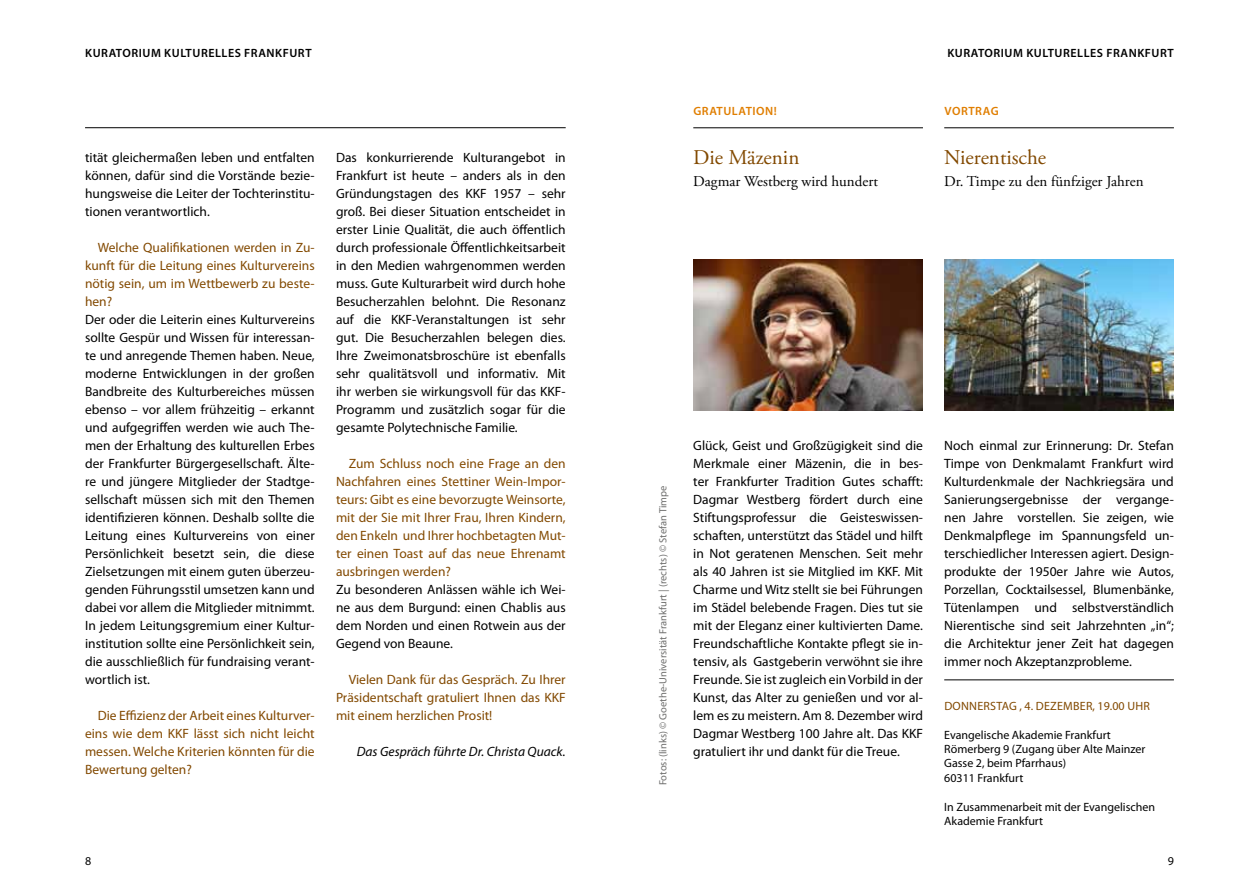
<style>
.page{position:relative;width:1259px;height:893px;background:#fff}
.page>*{position:absolute;margin:0;border:0;box-sizing:border-box;transform-origin:0 0}
.t1{font:21px "Adobe Garamond Pro";color:#824900}
.t2{font:15px "Adobe Garamond Pro";color:#000}
.t3{font:13.5px/18px "Myriad Pro";color:#000;text-align:justify}
.t4{font:13.5px/18px "Myriad Pro";color:#824900;text-align:justify}
.t5{font:italic 13.5px "Myriad Pro";color:#000}
.t6{font:12px/14.4px "Myriad Pro";color:#000}
.t7{font:600 12px "Myriad Pro";letter-spacing:.045em;color:#000}
.t8{font:12px "Myriad Pro";letter-spacing:.02em;color:#824900}
.t9{font:600 12px "Myriad Pro";letter-spacing:.045em;color:#e07e00}
.t10{font:10.5px "Myriad Pro";color:#6f6f6e}
</style>
<div class="page">
<hr style="left:85px;top:127px;width:481px;height:1px;background:#000">
<hr style="left:693px;top:128px;width:230px;height:1px;background:#000">
<hr style="left:944px;top:128px;width:230px;height:1px;background:#000">
<img style="left:944px;top:259px;width:230px;height:151px">
<hr style="left:944px;top:680px;width:230px;height:1px;background:#000">
<img style="left:693px;top:259px;width:230px;height:151px">
<p class="t7" style="left:85px;top:46px;width:228px">KURATORIUM KULTURELLES FRANKFURT</p>
<p class="t3" style="left:85px;top:148px;width:231px">tität gleichermaßen leben und entfalten können, dafür sind die Vorstände bezie&shy;hungsweise die Leiter der Tochterinstitu&shy;tionen verantwortlich.</p>
<p class="t4" style="left:85px;top:238px;width:231px;text-indent:13px">Welche Qualifikationen werden in Zu&shy;kunft für die Leitung eines Kulturvereins nötig sein, um im Wettbewerb zu beste&shy;hen?</p>
<p class="t3" style="left:85px;top:310px;width:231px">Der oder die Leiterin eines Kulturvereins sollte Gespür und Wissen für interessan&shy;te und anregende Themen haben. Neue, moderne Entwicklungen in der großen Bandbreite des Kulturbereiches müssen ebenso – vor allem frühzeitig – erkannt und aufgegriffen werden wie auch The&shy;men der Erhaltung des kulturellen Erbes der Frankfurter Bürgergesellschaft. Älte&shy;re und jüngere Mitglieder der Stadtge&shy;sellschaft müssen sich mit den Themen identifizieren können. Deshalb sollte die Leitung eines Kulturvereins von einer Persönlichkeit besetzt sein, die diese Zielsetzungen mit einem guten überzeu&shy;genden Führungsstil umsetzen kann und dabei vor allem die Mitglieder mitnimmt.<br>I n jedem Leitungsgremium einer Kultur&shy;institution sollte eine Persönlichkeit sein, die ausschließlich für fundraising verant&shy;wortlich ist.</p>
<p class="t4" style="left:85px;top:706px;width:231px;text-indent:13px">Die Effizienz der Arbeit eines Kulturver&shy;eins wie dem KKF lässt sich nicht leicht messen. Welche Kriterien könnten für die Bewertung gelten?</p>
<p class="t3" style="left:336px;top:148px;width:231px">Das konkurrierende Kulturangebot in Frankfurt ist heute – anders als in den Gründungstagen des KKF 1957 – sehr groß. Bei dieser Situation entscheidet in erster Linie Qualität, die auch öffentlich durch professionale Öffentlichkeitsarbeit in den Medien wahrgenommen werden muss. Gute Kulturarbeit wird durch hohe Besucherzahlen belohnt. Die Resonanz auf die KKF-Veranstaltungen ist sehr gut. Die Besucherzahlen belegen dies.<br>I hre Zweimonatsbroschüre ist ebenfalls sehr qualitätsvoll und informativ. Mit ihr werben sie wirkungsvoll für das KKF-Programm und zusätzlich sogar für die gesamte Polytechnische Familie.</p>
<p class="t4" style="left:336px;top:454px;width:231px;text-indent:13px">Zum Schluss noch eine Frage an den Nachfahren eines Stettiner Wein-I mpor&shy;teurs: Gibt es eine bevorzugte Weinsorte, mit der Sie mit I hrer Frau, I hren Kindern, den Enkeln und I hrer hochbetagten Mut&shy;ter einen Toast auf das neue Ehrenamt ausbringen werden?</p>
<p class="t3" style="left:336px;top:580px;width:231px">Zu besonderen Anlässen wähle ich Wei&shy;ne aus dem Burgund: einen Chablis aus dem Norden und einen Rotwein aus der Gegend von Beaune.</p>
<p class="t4" style="left:336px;top:670px;width:231px;text-indent:13px">Vielen Dank für das Gespräch. Zu I hrer Präsidentschaft gratuliert I hnen das KKF mit einem herzlichen Prosit!</p>
<p class="t5" style="left:357px;top:743px;width:210px">Das Gespräch führte Dr. Christa Quack.</p>
<p class="t9" style="left:693px;top:104px;width:85px">GRATULATION!</p>
<h1 class="t1" style="left:693px;top:145px;width:108px">Die Mäzenin</h1>
<p class="t2" style="left:693px;top:173px;width:186px">Dagmar Westberg wird hundert</p>
<p class="t7" style="left:947px;top:46px;width:228px">KURATORIUM KULTURELLES FRANKFURT</p>
<p class="t9" style="left:944px;top:104px;width:56px">VORTRAG</p>
<h1 class="t1" style="left:944px;top:145px;width:103px">Nierentische</h1>
<p class="t2" style="left:944px;top:173px;width:201px">Dr. Timpe zu den fünfziger Jahren</p>
<p class="t10" style="left:656px;top:785px;width:301px;rotate:-90deg">Fotos: (links) © Goethe-Universität Frankfurt | (rechts) © Stefan Timpe</p>
<p class="t3" style="left:693px;top:436px;width:231px">Glück, Geist und Großzügigkeit sind die Merkmale einer Mäzenin, die in bes&shy;ter Frankfurter Tradition Gutes schafft:<br>Dagmar Westberg fördert durch eine Stiftungsprofessur die Geisteswissen&shy;schaften, unterstützt das Städel und hilft in Not geratenen Menschen. Seit mehr als 40 Jahren ist sie Mitglied im KKF. Mit Charme und Witz stellt sie bei Führungen im Städel belebende Fragen. Dies tut sie mit der Eleganz einer kultivierten Dame.<br>Freundschaftliche Kontakte pflegt sie in&shy;tensiv, als Gastgeberin verwöhnt sie ihre Freunde. Sie ist zugleich ein Vorbild in der Kunst, das Alter zu genießen und vor al&shy;lem es zu meistern. Am 8. Dezember wird Dagmar Westberg 100 Jahre alt. Das KKF gratuliert ihr und dankt für die Treue.</p>
<p class="t3" style="left:944px;top:436px;width:231px">Noch einmal zur Erinnerung: Dr. Stefan Timpe von Denkmalamt Frankfurt wird Kulturdenkmale der Nachkriegsära und Sanierungsergebnisse der vergange&shy;nen Jahre vorstellen. Sie zeigen, wie Denkmalpflege im Spannungsfeld un&shy;terschiedlicher I nteressen agiert. Design&shy;produkte der 1950er Jahre wie Autos, Porzellan, Cocktailsessel, Blumenbänke, Tütenlampen und selbstverständlich N ierentische sind seit Jahrzehnten „in“; die Architektur jener Zeit hat dagegen immer noch Akzeptanzprobleme.</p>
<p class="t8" style="left:944px;top:698px;width:207px">Donnerstag , 4. Dezember, 19.00 Uhr</p>
<p class="t6" style="left:944px;top:727px;width:203px">Evangelische Akademie Frankfurt<br>Römerberg 9 (Zugang über Alte Mainzer<br>Gasse 2, beim Pfarrhaus)<br>60311 Frankfurt</p>
<p class="t6" style="left:944px;top:799px;width:212px">I n Zusammenarbeit mit der Evangelischen<br>Akademie Frankfurt</p>
<p class="t6" style="left:85px;top:853px;width:8px">8</p>
<p class="t6" style="left:1167px;top:853px;width:8px">9</p>
</div>
